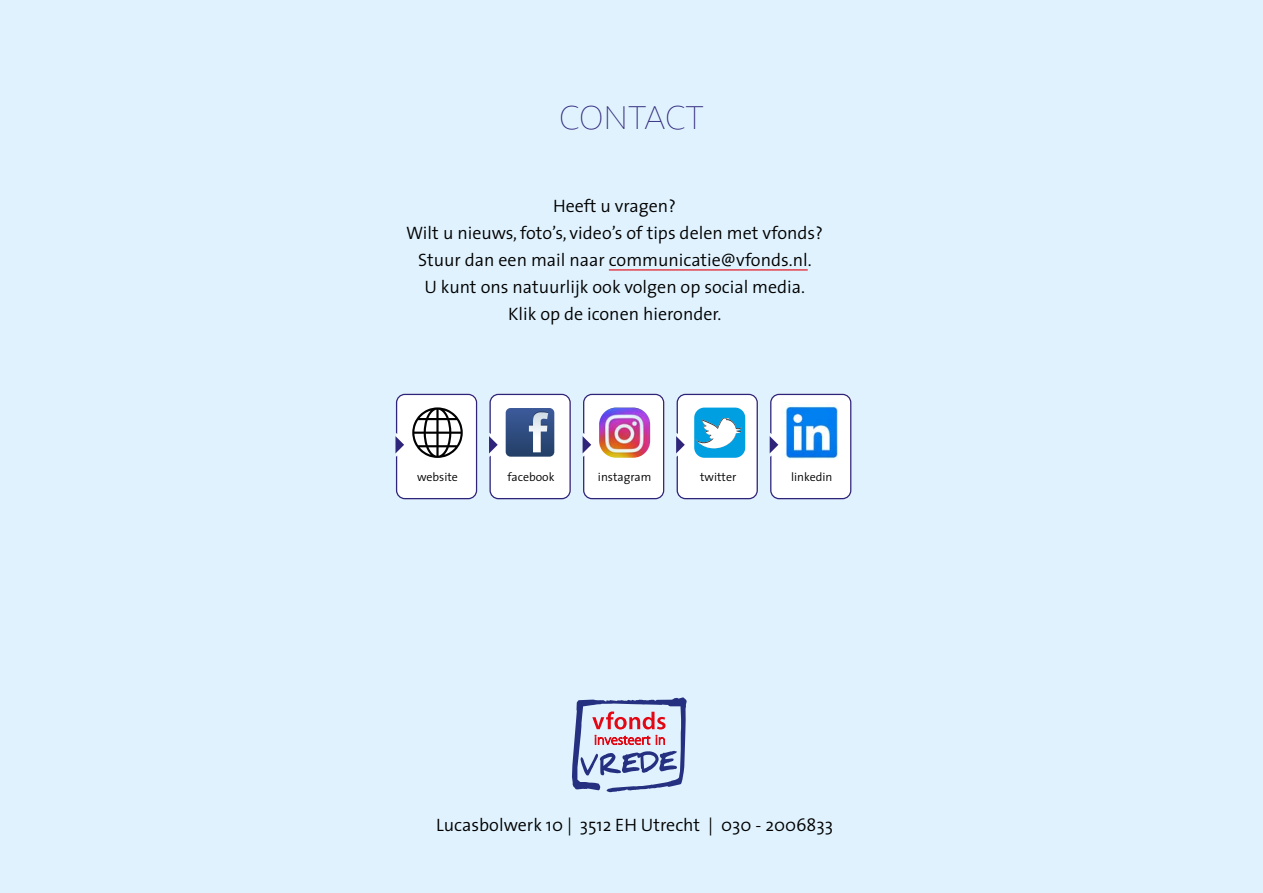
<style>
.page{position:relative;width:1263px;height:893px;background:#dff2fd}
.page>*{position:absolute;margin:0;border:0;box-sizing:border-box;transform-origin:0 0}
.t1{font:100 39px "Alvar Pro";letter-spacing:-.005em;color:#2e247a}
.t2{font:300 18px/27px "The Sans";color:#000;text-align:center}
.t3{font:300 12px "The Sans";color:#000}
</style>
<div class="page">
<hr style="left:609px;top:269px;width:199px;height:1px;background:#e30613">
<svg style="left:583px;top:394px;width:81px;height:105px;background:#efeef5"></svg>
<svg style="left:489px;top:394px;width:82px;height:105px;background:#c4cadb"></svg>
<img style="left:599px;top:408px;width:51px;height:50px">
<svg style="left:676px;top:394px;width:82px;height:105px;background:#bfdff0"></svg>
<svg style="left:395px;top:394px;width:82px;height:105px;background:#dddde0"></svg>
<svg style="left:770px;top:394px;width:81px;height:105px;background:#bbd6f2"></svg>
<svg style="left:572px;top:697px;width:115px;height:95px"></svg>
<h1 class="t1" style="left:559px;top:98px;width:146px">CONTACT</h1>
<p class="t2" style="left:406px;top:192px;width:418px">Heeft u vragen?<br>Wilt u nieuws, foto’s, video’s of tips delen met vfonds?<br>Stuur dan een mail naar communicatie@vfonds.nl.<br>U kunt ons natuurlijk ook volgen op social media.<br>Klik op de iconen hieronder.</p>
<p class="t3" style="left:417px;top:469px;width:42px">website</p>
<p class="t3" style="left:508px;top:469px;width:48px">facebook</p>
<p class="t3" style="left:598px;top:469px;width:55px">instagram</p>
<p class="t3" style="left:700px;top:469px;width:38px">twitter</p>
<p class="t3" style="left:791px;top:469px;width:43px">linkedin</p>
<p class="t2" style="left:436px;top:811px;width:398px">Lucasbolwerk 10 | 3512 EH Utrecht | 030 - 2006833</p>
</div>
